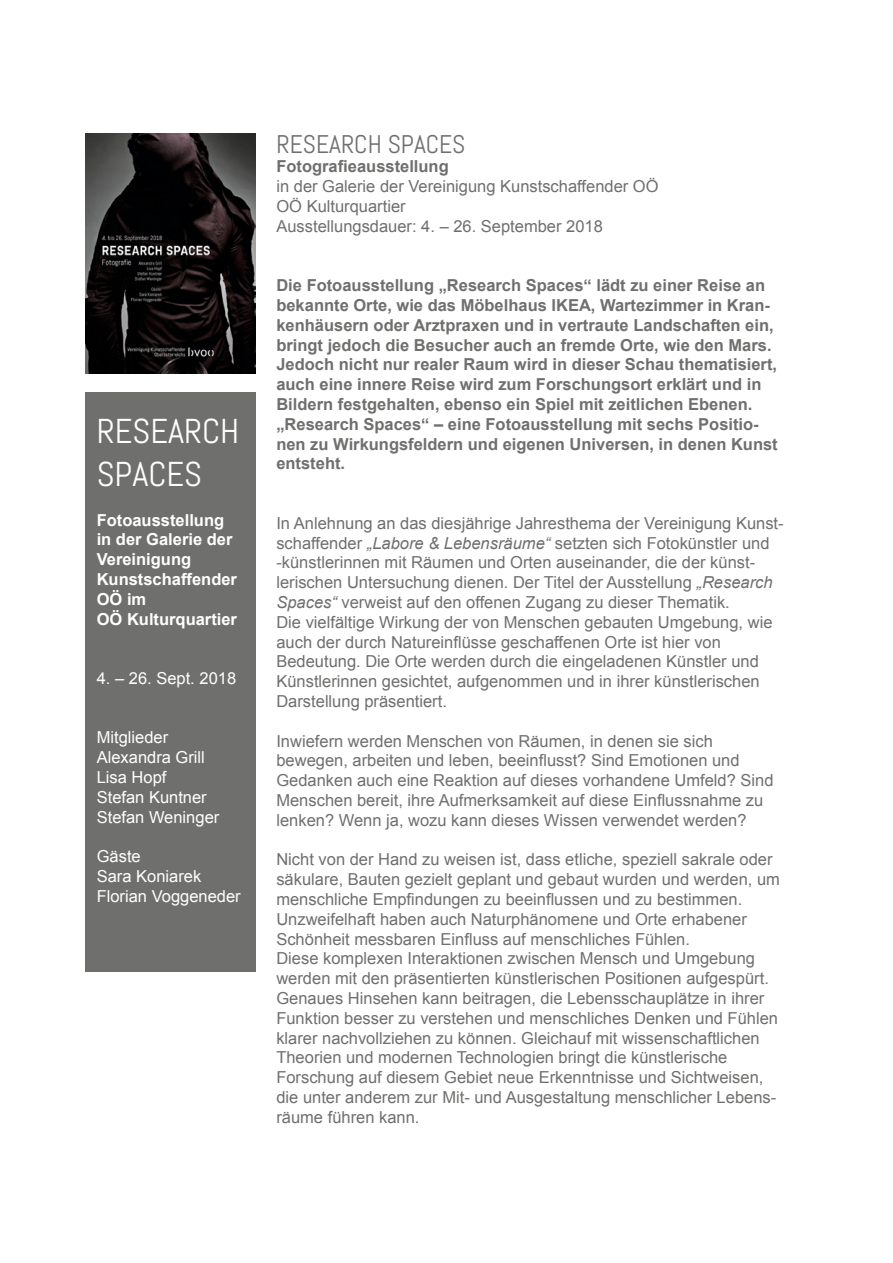
<style>
.page{position:relative;width:893px;height:1263px;background:#fff}
.page>*{position:absolute;margin:0;border:0;box-sizing:border-box;transform-origin:0 0}
.t1{font:34.5px/43.2px "Abel";color:#fff}
.t2{font:25.5px "Abel";color:#6f6f6e}
.t3{font:16.5px/19.8px "Arial";color:#6f6f6e}
.t4{font:700 16.5px/19.8px "Arial";color:#6f6f6e}
.t5{font:16.5px/19.8px "Arial";color:#fff}
.t6{font:700 16.5px/19.8px "Arial";color:#fff}
.s1{font-style:italic}
</style>
<div class="page">
<div style="left:85px;top:392px;width:170px;height:580px;background:#6f6f6e"></div>
<img style="left:85px;top:134px;width:171px;height:239px">
<h1 class="t1" style="left:97px;top:409px;width:144px">RESEARCH<br>SPACES</h1>
<p class="t6" style="left:97px;top:510px;width:142px">Fotoausstellung in der Galerie der<br>Vereinigung<br>Kunstschaffender<br>OÖ im<br>OÖ Kulturquartier</p>
<p class="t5" style="left:97px;top:668px;width:141px">4. – 26. Sept. 2018</p>
<p class="t5" style="left:97px;top:728px;width:124px">Mitglieder<br>Alexandra Grill<br>Lisa Hopf<br>Stefan Kuntner<br>Stefan Weninger</p>
<p class="t5" style="left:97px;top:847px;width:146px">Gäste<br>Sara Koniarek<br>Florian Voggeneder</p>
<h2 class="t2" style="left:276px;top:128px;width:191px">RESEARCH SPACES</h2>
<p class="t4" style="left:276px;top:157px;width:174px">Fotografieausstellung</p>
<p class="t3" style="left:276px;top:177px;width:384px">in der Galerie der Vereinigung Kunstschaffender OÖ<br>OÖ Kulturquartier<br>Ausstellungsdauer: 4. – 26. September 2018</p>
<p class="t4" style="left:276px;top:276px;width:503px">Die Fotoausstellung „Research Spaces“ lädt zu einer Reise an bekannte Orte, wie das Möbelhaus IKEA, Wartezimmer in Kran&shy;kenhäusern oder Arztpraxen und in vertraute Landschaften ein, bringt jedoch die Besucher auch an fremde Orte, wie den Mars.<br>Jedoch nicht nur realer Raum wird in dieser Schau thematisiert, auch eine innere Reise wird zum Forschungsort erklärt und in Bildern festgehalten, ebenso ein Spiel mit zeitlichen Ebenen. „Research Spaces“ – eine Fotoausstellung mit sechs Positio&shy;nen zu Wirkungsfeldern und eigenen Universen, in denen Kunst entsteht.</p>
<p class="t3" style="left:276px;top:513px;width:509px">In Anlehnung an das diesjährige Jahresthema der Vereinigung Kunst&shy;schaffender <span class="s1">„Labore &amp; Lebensräume“</span> setzten sich Fotokünstler und -künstlerinnen mit Räumen und Orten auseinander, die der künst&shy;lerischen Untersuchung dienen. Der Titel der Ausstellung <span class="s1">„Research Spaces“</span> verweist auf den offenen Zugang zu dieser Thematik.<br>Die vielfältige Wirkung der von Menschen gebauten Umgebung, wie auch der durch Natureinflüsse geschaffenen Orte ist hier von Bedeutung. Die Orte werden durch die eingeladenen Künstler und Künstlerinnen gesichtet, aufgenommen und in ihrer künstlerischen Darstellung präsentiert.</p>
<p class="t3" style="left:276px;top:731px;width:499px">Inwiefern werden Menschen von Räumen, in denen sie sich bewegen, arbeiten und leben, beeinflusst? Sind Emotionen und Gedanken auch eine Reaktion auf dieses vorhandene Umfeld? Sind Menschen bereit, ihre Aufmerksamkeit auf diese Einflussnahme zu lenken? Wenn ja, wozu kann dieses Wissen verwendet werden?</p>
<p class="t3" style="left:276px;top:850px;width:505px">Nicht von der Hand zu weisen ist, dass etliche, speziell sakrale oder säkulare, Bauten gezielt geplant und gebaut wurden und werden, um menschliche Empfindungen zu beeinflussen und zu bestimmen.<br>Unzweifelhaft haben auch Naturphänomene und Orte erhabener Schönheit messbaren Einfluss auf menschliches Fühlen.<br>Diese komplexen Interaktionen zwischen Mensch und Umgebung werden mit den präsentierten künstlerischen Positionen aufgespürt.<br>Genaues Hinsehen kann beitragen, die Lebensschauplätze in ihrer Funktion besser zu verstehen und menschliches Denken und Fühlen klarer nachvollziehen zu können. Gleichauf mit wissenschaftlichen Theorien und modernen Technologien bringt die künstlerische Forschung auf diesem Gebiet neue Erkenntnisse und Sichtweisen, die unter anderem zur Mit- und Ausgestaltung menschlicher Lebens&shy;räume führen kann.</p>
</div>
